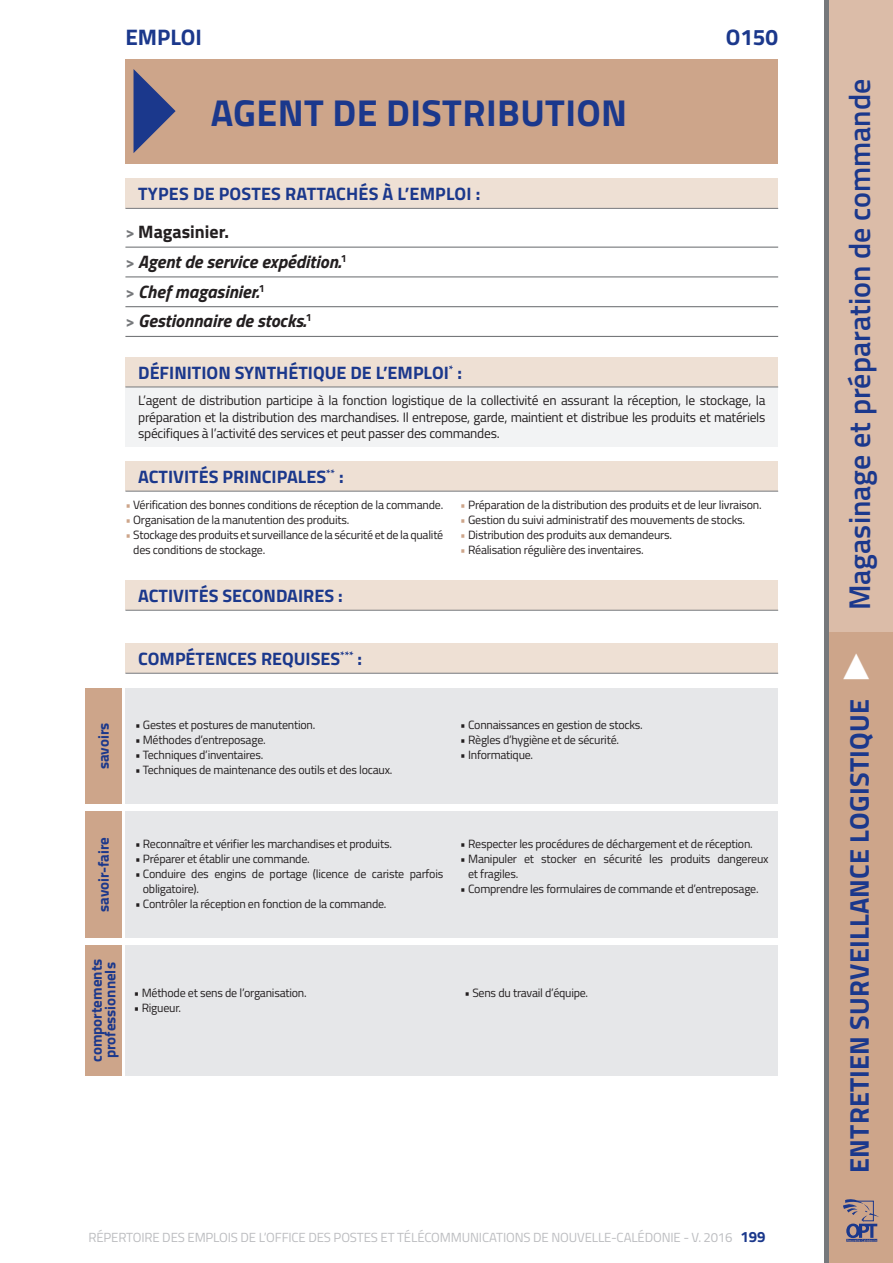
<style>
.page{position:relative;width:893px;height:1263px;background:#fff}
.page>*{position:absolute;margin:0;border:0;box-sizing:border-box;transform-origin:0 0}
.t1{font:700 37.5px "Titillium";letter-spacing:.01em;color:#1b388c}
.t2{font:600 30px "Titillium";color:#1b388c}
.t3{font:700 27px "Titillium";letter-spacing:.01em;color:#1b388c}
.t4{font:700 22.5px "Titillium";color:#1b388c}
.t5{font:700 18px "Titillium";color:#1b388c}
.t6{font:italic 700 18px/29.7px "Titillium";color:#231f20}
.t7{font:700 15px/13.5px "Titillium";color:#1b388c}
.t8{font:13.5px/16.5px "Titillium";letter-spacing:-.02em;color:#231f20;text-align:justify}
.t9{font:13.2px "Titillium";letter-spacing:-.01em;color:#bcbdc0}
.t10{font:12px/14.9px "Titillium";letter-spacing:-.02em;color:#231f20}
.s1{font-style:normal;font-size:16.5px;color:#76787b}
.s2{font-style:normal}
.s3{color:#cda58a}
.s4{font-weight:700;font-size:15px;color:#1b388c}
.s5{font-family:"Klavika Arrows";font-size:37.5px;color:#fff}
</style>
<div class="page">
<div style="left:125px;top:688px;width:653px;height:116px;background:#e6e7e9"></div>
<div style="left:125px;top:811px;width:653px;height:127px;background:#e6e7e9"></div>
<div style="left:125px;top:945px;width:653px;height:130px;background:#e6e7e9"></div>
<div style="left:125px;top:387px;width:653px;height:59px;background:#f2f3f4"></div>
<div style="left:125px;top:580px;width:653px;height:30px;background:#eee0d4"></div>
<hr style="left:125px;top:610px;width:653px;height:1px;background:#76787b">
<div style="left:125px;top:643px;width:653px;height:30px;background:#eee0d4"></div>
<hr style="left:125px;top:673px;width:653px;height:1px;background:#76787b">
<div style="left:125px;top:461px;width:653px;height:30px;background:#eee0d4"></div>
<hr style="left:125px;top:491px;width:653px;height:1px;background:#76787b">
<div style="left:825px;top:0;width:68px;height:1263px;background:#76787b"></div>
<div style="left:829px;top:631px;width:64px;height:632px;background:#cda58a"></div>
<div style="left:125px;top:60px;width:653px;height:104px;background:#cda58a"></div>
<div style="left:829px;top:0;width:64px;height:631px;background:#dbbca8"></div>
<svg style="left:134px;top:69px;width:42px;height:84px"></svg>
<hr style="left:125px;top:247px;width:653px;height:1px;background:#76787b">
<hr style="left:125px;top:276px;width:653px;height:1px;background:#76787b">
<hr style="left:125px;top:306px;width:653px;height:1px;background:#76787b">
<hr style="left:125px;top:336px;width:653px;height:1px;background:#76787b">
<div style="left:85px;top:688px;width:36px;height:116px;background:#cda58a"></div>
<div style="left:85px;top:811px;width:36px;height:127px;background:#cda58a"></div>
<div style="left:85px;top:945px;width:36px;height:131px;background:#cda58a"></div>
<svg style="left:843px;top:1199px;width:36px;height:43px"></svg>
<div style="left:125px;top:357px;width:653px;height:30px;background:#eee0d4"></div>
<hr style="left:125px;top:387px;width:653px;height:1px;background:#76787b">
<div style="left:125px;top:179px;width:653px;height:29px;background:#eee0d4"></div>
<hr style="left:125px;top:208px;width:653px;height:1px;background:#76787b">
<h3 class="t4" style="left:125px;top:20px;width:78px">EMPLOI</h3>
<h1 class="t1" style="left:211px;top:84px;width:418px">AGENT DE DISTRIBUTION</h1>
<h3 class="t5" style="left:138px;top:180px;width:344px">TYPES DE POSTES RATTACHÉS À L’EMPLOI :</h3>
<h3 class="t6" style="left:125px;top:216px;width:223px"><span class="s1">&gt;</span> <span class="s2">Magasinier.<br></span><span class="s1">&gt;</span> Agent de service expédition.<sup>1 </sup><span class="s1">&gt;</span> Chef magasinier.<sup>1<br></sup><span class="s1">&gt;</span> Gestionnaire de stocks.<sup>1</sup></h3>
<h3 class="t5" style="left:138px;top:359px;width:325px">DÉFINITION SYNTHÉTIQUE DE L’EMPLOI<sup>*</sup> :</h3>
<h3 class="t4" style="left:726px;top:20px;width:54px">O150</h3>
<p class="t8" style="left:138px;top:392px;width:629px">L’agent de distribution participe à la fonction logistique de la collectivité en assurant la réception, le stockage, la préparation et la distribution des marchandises. Il entrepose, garde, maintient et distribue les produits et matériels spécifiques à l’activité des services et peut passer des commandes.</p>
<h3 class="t5" style="left:138px;top:463px;width:207px">ACTIVITÉS PRINCIPALES<sup>**</sup> :</h3>
<p class="t10" style="left:125px;top:496px;width:319px"><span class="s3">•</span> Vérification des bonnes conditions de réception de la commande.</p>
<p class="t10" style="left:125px;top:511px;width:225px"><span class="s3">•</span> Organisation de la manutention des produits.</p>
<p class="t10" style="left:133px;top:526px;width:312px;text-indent:-8px"><span class="s3">•</span> Stockage des produits et surveillance de la sécurité et de la qualité des conditions de stockage.</p>
<h3 class="t5" style="left:138px;top:582px;width:206px">ACTIVITÉS SECONDAIRES :</h3>
<h3 class="t5" style="left:138px;top:645px;width:226px">COMPÉTENCES REQUISES<sup>***</sup> :</h3>
<p class="t10" style="left:460px;top:496px;width:303px"><span class="s3">•</span> Préparation de la distribution des produits et de leur livraison.</p>
<p class="t10" style="left:460px;top:511px;width:286px"><span class="s3">•</span> Gestion du suivi administratif des mouvements de stocks.</p>
<p class="t10" style="left:460px;top:526px;width:213px"><span class="s3">•</span> Distribution des produits aux demandeurs.</p>
<p class="t10" style="left:460px;top:541px;width:185px"><span class="s3">•</span> Réalisation régulière des inventaires.</p>
<p class="t7" style="left:96px;top:769px;width:48px;rotate:-90deg">savoirs</p>
<p class="t10" style="left:135px;top:717px;width:182px">• Gestes et postures de manutention.</p>
<p class="t10" style="left:135px;top:732px;width:132px">• Méthodes d’entreposage.</p>
<p class="t10" style="left:135px;top:747px;width:130px">• Techniques d’inventaires.</p>
<p class="t10" style="left:135px;top:762px;width:259px">• Techniques de maintenance des outils et des locaux.</p>
<p class="t10" style="left:460px;top:717px;width:184px">• Connaissances en gestion de stocks.</p>
<p class="t10" style="left:460px;top:732px;width:160px">• Règles d’hygiène et de sécurité.</p>
<p class="t10" style="left:460px;top:747px;width:74px">• Informatique.</p>
<p class="t7" style="left:96px;top:912px;width:77px;rotate:-90deg">savoir-faire</p>
<p class="t10" style="left:135px;top:836px;width:258px">• Reconnaître et vérifier les marchandises et produits.</p>
<p class="t10" style="left:135px;top:851px;width:176px">• Préparer et établir une commande.</p>
<p class="t10" style="left:143px;top:866px;width:302px;text-indent:-8px">• Conduire des engins de portage (licence de cariste parfois obligatoire).</p>
<p class="t10" style="left:135px;top:896px;width:253px">• Contrôler la réception en fonction de la commande.</p>
<p class="t10" style="left:460px;top:836px;width:294px">• Respecter les procédures de déchargement et de réception.</p>
<p class="t10" style="left:468px;top:851px;width:302px;text-indent:-8px">• Manipuler et stocker en sécurité les produits dangereux et fragiles.</p>
<p class="t10" style="left:460px;top:881px;width:300px">• Comprendre les formulaires de commande et d’entreposage.</p>
<p class="t7" style="left:89px;top:1062px;width:105px;rotate:-90deg">comportements professionnels</p>
<p class="t10" style="left:134px;top:985px;width:174px">• Méthode et sens de l’organisation.</p>
<p class="t10" style="left:134px;top:1000px;width:49px">• Rigueur.</p>
<p class="t10" style="left:464px;top:985px;width:125px">• Sens du travail d’équipe.</p>
<p class="t9" style="left:88px;top:1227px;width:679px">RÉPERTOIRE DES EMPLOIS DE L’OFFICE DES POSTES ET TÉLÉCOMMUNICATIONS DE NOUVELLE-CALÉDONIE - V. 2016 <span class="s4">199</span></p>
<h2 class="t2" style="left:837px;top:610px;width:533px;rotate:-90deg">Magasinage et préparation de commande</h2>
<h3 class="t3" style="left:839px;top:1173px;width:522px;rotate:-90deg">ENTRETIEN SURVEILLANCE LOGISTIQUE <span class="s5">1</span></h3>
</div>
